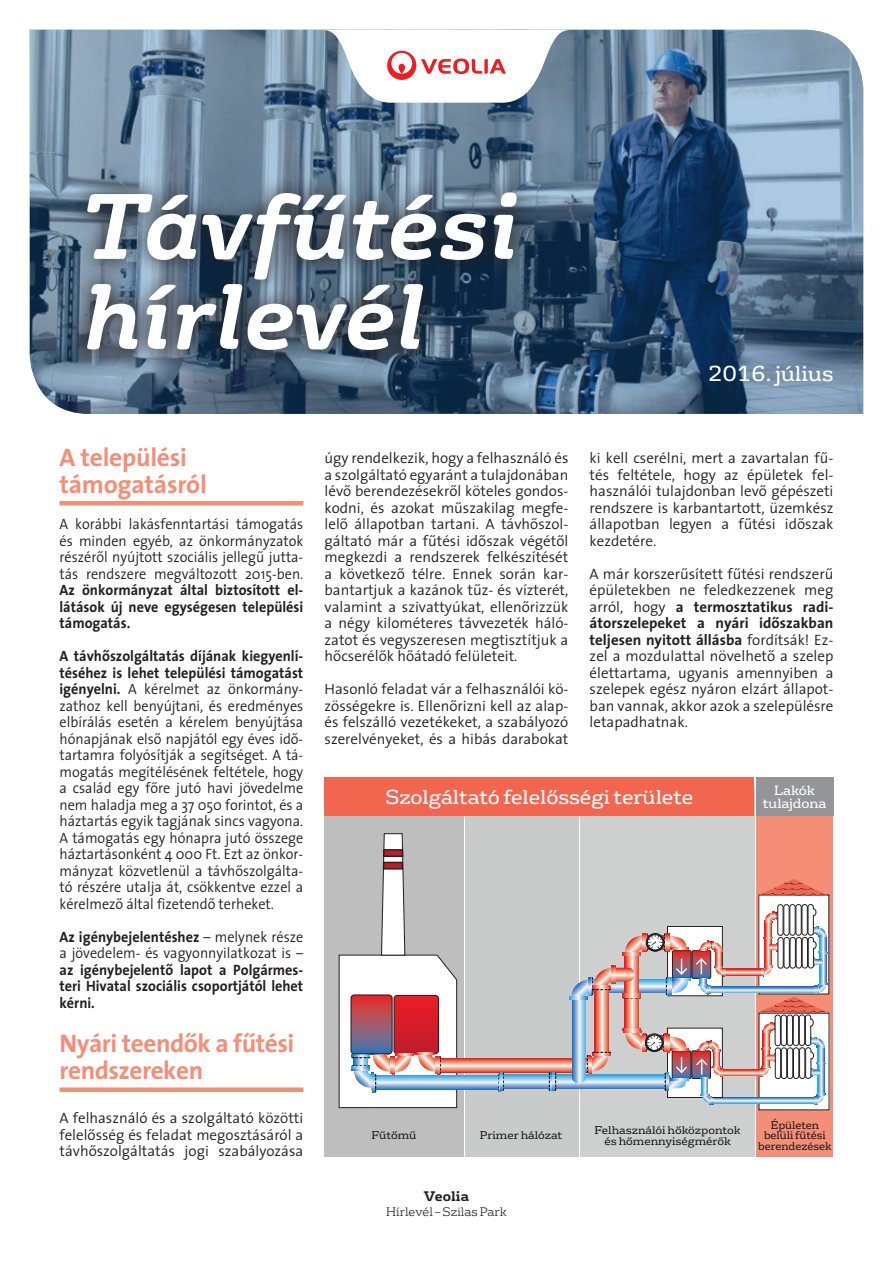
<style>
.page{position:relative;width:893px;height:1263px;background:#fff}
.page>*{position:absolute;margin:0;border:0;box-sizing:border-box;transform-origin:0 0}
.cím{font:italic 700 90px/90px "FS Rufus";letter-spacing:-.005em;color:#fff}
.alcím_1{font:700 25.5px/27px "The Sans H";letter-spacing:-.02em;color:#f58e76}
.t1{font:21px "FS Rufus";color:#fff}
.cím-2{font:19.65px "FS Rufus";letter-spacing:-.005em;color:#fff}
.kenyér{font:300 15px/16.5px "The Sans H";color:#231f20;text-align:justify}
.kenyér-2{font:300 15px/16.5px "The Sans H";color:#231f20;text-align:justify;scale:.95 1}
.kenyér-3{font:700 15px/16.5px "The Sans H";color:#231f20;text-align:justify;scale:.95 1}
.t2{font:700 13.5px "FS Rufus";color:#231f20}
.cím-3{font:13.05px/13px "FS Rufus";letter-spacing:-.005em;color:#fff;text-align:center}
.t3{font:300 12px "FS Rufus";color:#231f20}
.cím-4{font:10.95px/10.9px "FS Rufus";letter-spacing:-.005em;color:#231f20;text-align:center}
.s1{font-weight:700}
.s2{font-weight:300}
</style>
<div class="page">
<img style="left:30px;top:30px;width:833px;height:384px">
<svg style="left:69px;top:173px;width:466px;height:197px;background:#495c6e"></svg>
<hr style="left:60px;top:501px;width:243px;height:4px;background:#f58e76">
<div style="left:60px;top:1087px;width:243px;height:5px;background:#f58e76"></div>
<div style="left:465px;top:788px;width:114px;height:368px;background:#c9cbca"></div>
<div style="left:580px;top:788px;width:174px;height:368px;background:#ced0d0"></div>
<div style="left:756px;top:788px;width:77px;height:368px;background:#f58e76"></div>
<div style="left:325px;top:788px;width:139px;height:368px;background:#bfbebe"></div>
<div style="left:759px;top:1013px;width:70px;height:97px;background:#fff"></div>
<div style="left:759px;top:895px;width:70px;height:99px;background:#fff"></div>
<div style="left:667px;top:926px;width:55px;height:70px;background:#fff"></div>
<div style="left:667px;top:926px;width:55px;height:70px;border:1px solid #231f20"></div>
<svg style="left:457px;top:1058px;width:112px;height:14px;background:#ef8f7c"></svg>
<svg style="left:457px;top:1075px;width:41px;height:14px"></svg>
<svg style="left:504px;top:1075px;width:45px;height:13px"></svg>
<svg style="left:498px;top:1072px;width:6px;height:20px"></svg>
<svg style="left:556px;top:1075px;width:13px;height:13px"></svg>
<svg style="left:549px;top:1072px;width:7px;height:19px"></svg>
<svg style="left:765px;top:951px;width:6px;height:14px"></svg>
<svg style="left:765px;top:923px;width:6px;height:14px"></svg>
<svg style="left:764px;top:937px;width:13px;height:14px"></svg>
<svg style="left:764px;top:912px;width:13px;height:11px"></svg>
<svg style="left:820px;top:969px;width:6px;height:14px"></svg>
<svg style="left:818px;top:1079px;width:6px;height:15px"></svg>
<svg style="left:339px;top:833px;width:118px;height:275px"></svg>
<div style="left:778px;top:937px;width:6px;height:31px;border:1px solid #231f20;border-radius:3px"></div>
<div style="left:784px;top:937px;width:6px;height:31px;border:1px solid #231f20;border-radius:3px"></div>
<div style="left:790px;top:937px;width:6px;height:31px;border:1px solid #231f20;border-radius:3px"></div>
<div style="left:796px;top:937px;width:6px;height:31px;border:1px solid #231f20;border-radius:3px"></div>
<div style="left:802px;top:937px;width:6px;height:31px;border:1px solid #231f20;border-radius:3px"></div>
<div style="left:777px;top:904px;width:6px;height:32px;border:1px solid #231f20;border-radius:3px"></div>
<div style="left:783px;top:904px;width:6px;height:32px;border:1px solid #231f20;border-radius:3px"></div>
<div style="left:789px;top:904px;width:6px;height:32px;border:1px solid #231f20;border-radius:3px"></div>
<div style="left:796px;top:904px;width:6px;height:31px;border:1px solid #231f20;border-radius:3px"></div>
<div style="left:802px;top:904px;width:6px;height:31px;border:1px solid #231f20;border-radius:3px"></div>
<svg style="left:807px;top:904px;width:20px;height:65px"></svg>
<svg style="left:725px;top:987px;width:32px;height:6px"></svg>
<svg style="left:725px;top:1097px;width:89px;height:6px"></svg>
<svg style="left:814px;top:1094px;width:11px;height:10px"></svg>
<div style="left:384px;top:850px;width:19px;height:6px;background:#be1d2c"></div>
<div style="left:383px;top:849px;width:20px;height:8px;border:1px solid #231f20"></div>
<div style="left:383px;top:862px;width:19px;height:7px;background:#be1d2c"></div>
<div style="left:383px;top:862px;width:20px;height:7px;border:1px solid #231f20"></div>
<div style="left:756px;top:777px;width:77px;height:38px;background:#939598"></div>
<svg style="left:725px;top:1069px;width:32px;height:7px"></svg>
<svg style="left:725px;top:969px;width:36px;height:6px"></svg>
<svg style="left:761px;top:965px;width:12px;height:11px"></svg>
<svg style="left:569px;top:933px;width:156px;height:171px"></svg>
<svg style="left:758px;top:879px;width:69px;height:18px"></svg>
<svg style="left:757px;top:983px;width:70px;height:96px"></svg>
<div style="left:325px;top:777px;width:429px;height:38px;background:#f2664f"></div>
<svg style="left:321px;top:30px;width:251px;height:73px"></svg>
<p class="cím" style="left:82px;top:174px;width:439px">Távfűtési hírlevél</p>
<p class="t1" style="left:708px;top:356px;width:127px">2016. július</p>
<p class="alcím_1" style="left:60px;top:443px;width:149px">A települési támogatásról</p>
<p class="kenyér-2" style="left:60px;top:516px;width:258px">A korábbi lakásfenntartási támogatás és minden egyéb, az önkormányzatok részéről nyújtott szociális jellegű jutta&shy;tás rendszere megváltozott 2015-ben.<br><span class="s1">Az önkormányzat által biztosított el&shy;látások új neve egységesen települési támogatás.</span></p>
<p class="kenyér-2" style="left:60px;top:648px;width:258px"><span class="s1">A távhőszolgáltatás díjának kiegyenlí&shy;téséhez is lehet települési támogatást igényelni.</span> A kérelmet az önkormány&shy;zathoz kell benyújtani, és eredményes elbírálás esetén a kérelem benyújtása hónapjának első napjától egy éves idő&shy;tartamra folyósítják a segítséget. A tá&shy;mogatás megítélésének feltétele, hogy a család egy főre jutó havi jövedelme nem haladja meg a 37 050 forintot, és a háztartás egyik tagjának sincs vagyona.<br>A támogatás egy hónapra jutó összege háztartásonként 4 000 Ft. Ezt az önkor&shy;mányzat közvetlenül a távhőszolgálta&shy;tó részére utalja át, csökkentve ezzel a kérelmező által fizetendő terheket.</p>
<p class="kenyér-3" style="left:60px;top:928px;width:258px">Az igénybejelentéshez <span class="s2">– melynek része a jövedelem- és vagyonnyilatkozat is – </span>az igénybejelentő lapot a Polgármes&shy;teri Hivatal szociális csoportjától lehet kérni.</p>
<p class="alcím_1" style="left:60px;top:1029px;width:236px">Nyári teendők a fűtési rendszereken</p>
<p class="kenyér" style="left:60px;top:1110px;width:245px">A felhasználó és a szolgáltató közötti felelősség és feladat megosztásáról a távhőszolgáltatás jogi szabályozása</p>
<p class="kenyér" style="left:325px;top:450px;width:245px">úgy rendelkezik, hogy a felhasználó és a szolgáltató egyaránt a tulajdonában lévő berendezésekről köteles gondos&shy;kodni, és azokat műszakilag megfe&shy;lelő állapotban tartani. A távhőszol&shy;gáltató már a fűtési időszak végétől megkezdi a rendszerek felkészítését a következő télre. Ennek során kar&shy;bantartjuk a kazánok tűz- és vízterét, valamint a szivattyúkat, ellenőrizzük a négy kilométeres távvezeték háló&shy;zatot és vegyszeresen megtisztítjuk a hőcserélők hőátadó felületeit.</p>
<p class="kenyér" style="left:325px;top:681px;width:245px">Hasonló feladat vár a felhasználói kö&shy;zösségekre is. Ellenőrizni kell az alap&shy;és felszálló vezetékeket, a szabályozó szerelvényeket, és a hibás darabokat</p>
<p class="kenyér" style="left:590px;top:450px;width:245px">ki kell cserélni, mert a zavartalan fű&shy;tés feltétele, hogy az épületek fel&shy;használói tulajdonban levő gépészeti rendszere is karbantartott, üzemkész állapotban legyen a fűtési időszak kezdetére.</p>
<p class="kenyér" style="left:590px;top:565px;width:245px">A már korszerűsített fűtési rendszerű épületekben ne feledkezzenek meg arról, hogy <span class="s1">a termosztatikus radi&shy;átorszelepeket a nyári időszakban teljesen nyitott állásba</span> fordítsák! Ez&shy;zel a mozdulattal növelhető a szelep élettartama, ugyanis amennyiben a szelepek egész nyáron elzárt állapot&shy;ban vannak, akkor azok a szelepülésre letapadhatnak.</p>
<p class="cím-2" style="left:385px;top:781px;width:309px">Szolgáltató felelősségi területe</p>
<p class="cím-3" style="left:763px;top:783px;width:65px">Lakók tulajdona</p>
<p class="cím-4" style="left:371px;top:1129px;width:47px">Fűtőmű</p>
<p class="cím-4" style="left:480px;top:1129px;width:84px">Primer hálózat</p>
<p class="cím-4" style="left:594px;top:1124px;width:148px">Felhasználói hőközpontok és hőmennyiségmérők</p>
<p class="cím-4" style="left:764px;top:1118px;width:63px">Épületen belüli fűtési</p>
<p class="cím-4" style="left:758px;top:1140px;width:75px">berendezések</p>
<p class="t2" style="left:424px;top:1184px;width:47px">Veolia</p>
<p class="t3" style="left:386px;top:1202px;width:122px">Hírlevél – Szilas Park</p>
</div>
